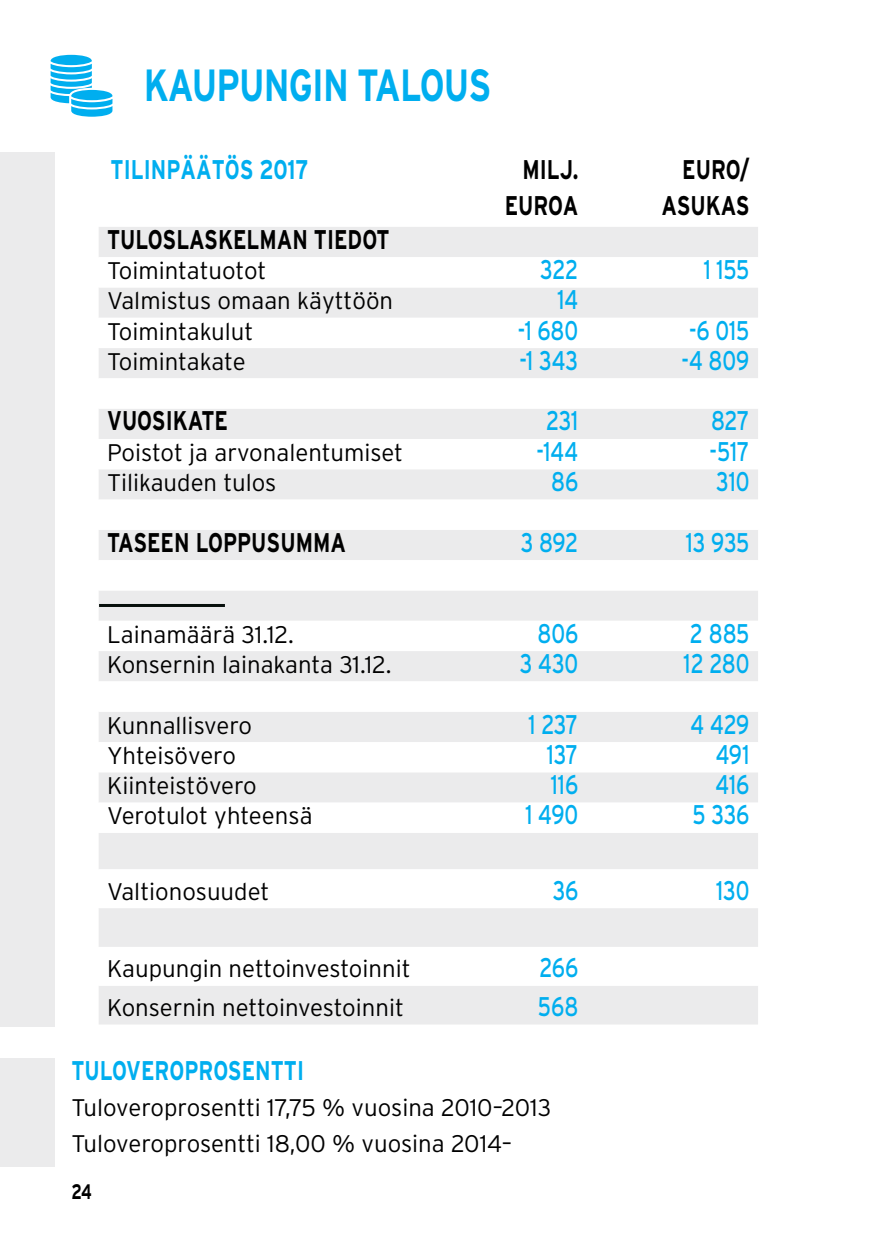
<style>
.page{position:relative;width:893px;height:1259px;background:#fff}
.page>*{position:absolute;margin:0;border:0;box-sizing:border-box;transform-origin:0 0}
.t1{font:700 45px "Interstate";letter-spacing:-.025em;color:#00aeef;scale:.77 1}
.t2{font:27px "Interstate";color:#00aeef;scale:.77 1}
.t3{font:700 27px/36px "Interstate";color:#000;text-align:right;scale:.77 1}
.t4{font:700 27px "Interstate";color:#00aeef;scale:.77 1}
.t5{font:300 24px/36px "Interstate";color:#000}
.t6{font:700 21px "Interstate";color:#000;scale:.73 1}
</style>
<div class="page">
<div style="left:0;top:152px;width:54px;height:874px;background:#ebebec"></div>
<div style="left:0;top:1058px;width:54px;height:108px;background:#ebebec"></div>
<div style="left:99px;top:227px;width:659px;height:797px;background:#ebebec"></div>
<svg style="left:99px;top:257px;width:659px;height:728px"></svg>
<svg style="left:51px;top:64px;width:61px;height:53px"></svg>
<div style="left:51px;top:55px;width:41px;height:10px;background:#00aeef;border-radius:50%"></div>
<hr style="left:99px;top:604px;width:126px;height:3px;background:#08100d">
<h1 class="t1" style="left:144px;top:60px;width:453px">KAUPUNGIN TALOUS</h1>
<p class="t4" style="left:111px;top:154px;width:259px">TILINPÄÄTÖS 2017</p>
<p class="t3" style="left:505px;top:151px;width:97px">MILJ.<br>EUROA</p>
<p class="t3" style="left:662px;top:151px;width:116px">EURO/<br>ASUKAS</p>
<p class="t3" style="left:107px;top:221px;width:368px">TULOSLASKELMAN TIEDOT</p>
<p class="t5" style="left:107px;top:252px;width:161px">Toimintatuotot</p>
<p class="t2" style="left:540px;top:254px;width:51px">322</p>
<p class="t2" style="left:704px;top:254px;width:61px">1 155</p>
<p class="t5" style="left:107px;top:283px;width:288px">Valmistus omaan käyttöön</p>
<p class="t2" style="left:557px;top:285px;width:29px">14</p>
<p class="t5" style="left:107px;top:313px;width:148px">Toimintakulut</p>
<p class="t2" style="left:518px;top:315px;width:80px">-1 680</p>
<p class="t2" style="left:689px;top:315px;width:80px">-6 015</p>
<p class="t5" style="left:107px;top:343px;width:140px">Toimintakate</p>
<p class="t2" style="left:519px;top:345px;width:78px">-1 343</p>
<p class="t2" style="left:682px;top:345px;width:90px">-4 809</p>
<p class="t3" style="left:107px;top:403px;width:154px">VUOSIKATE</p>
<p class="t2" style="left:546px;top:406px;width:43px">231</p>
<p class="t2" style="left:711px;top:406px;width:52px">827</p>
<p class="t5" style="left:107px;top:434px;width:298px">Poistot ja arvonalentumiset</p>
<p class="t2" style="left:537px;top:436px;width:56px">-144</p>
<p class="t2" style="left:710px;top:436px;width:53px">-517</p>
<p class="t5" style="left:107px;top:464px;width:171px">Tilikauden tulos</p>
<p class="t2" style="left:551px;top:466px;width:37px">86</p>
<p class="t2" style="left:716px;top:466px;width:45px">310</p>
<p class="t3" style="left:107px;top:524px;width:312px">TASEEN LOPPUSUMMA</p>
<p class="t2" style="left:521px;top:527px;width:76px">3 892</p>
<p class="t2" style="left:686px;top:527px;width:84px">13 935</p>
<p class="t5" style="left:107px;top:616px;width:188px">Lainamäärä 31.12.</p>
<p class="t2" style="left:537px;top:618px;width:55px">806</p>
<p class="t2" style="left:690px;top:618px;width:79px">2 885</p>
<p class="t5" style="left:107px;top:646px;width:286px">Konsernin lainakanta 31.12.</p>
<p class="t2" style="left:520px;top:648px;width:77px">3 430</p>
<p class="t2" style="left:684px;top:648px;width:87px">12 280</p>
<p class="t5" style="left:107px;top:707px;width:146px">Kunnallisvero</p>
<p class="t2" style="left:529px;top:709px;width:66px">1 237</p>
<p class="t2" style="left:691px;top:709px;width:78px">4 429</p>
<p class="t5" style="left:107px;top:737px;width:130px">Yhteisövero</p>
<p class="t2" style="left:547px;top:739px;width:42px">137</p>
<p class="t2" style="left:716px;top:739px;width:45px">491</p>
<p class="t5" style="left:107px;top:767px;width:151px">Kiinteistövero</p>
<p class="t2" style="left:551px;top:769px;width:37px">116</p>
<p class="t2" style="left:716px;top:769px;width:46px">416</p>
<p class="t5" style="left:107px;top:797px;width:207px">Verotulot yhteensä</p>
<p class="t2" style="left:525px;top:800px;width:70px">1 490</p>
<p class="t2" style="left:693px;top:800px;width:75px">5 336</p>
<p class="t5" style="left:107px;top:873px;width:164px">Valtionosuudet</p>
<p class="t2" style="left:553px;top:875px;width:35px">36</p>
<p class="t2" style="left:716px;top:875px;width:45px">130</p>
<p class="t5" style="left:107px;top:950px;width:305px">Kaupungin nettoinvestoinnit</p>
<p class="t2" style="left:539px;top:952px;width:52px">266</p>
<p class="t5" style="left:107px;top:989px;width:298px">Konsernin nettoinvestoinnit</p>
<p class="t2" style="left:538px;top:991px;width:54px">568</p>
<p class="t4" style="left:71px;top:1055px;width:19px">TULOV</p>
<p class="t4" style="left:141px;top:1055px;width:37px">EROPROS</p>
<p class="t4" style="left:242px;top:1055px;width:34px">ENTTI</p>
<p class="t5" style="left:71px;top:1089px;width:481px">Tuloveroprosentti 17,75 % vuosina 2010–2013<br>Tuloveroprosentti 18,00 % vuosina 2014–</p>
<p class="t6" style="left:71px;top:1180px;width:29px">24</p>
</div>
